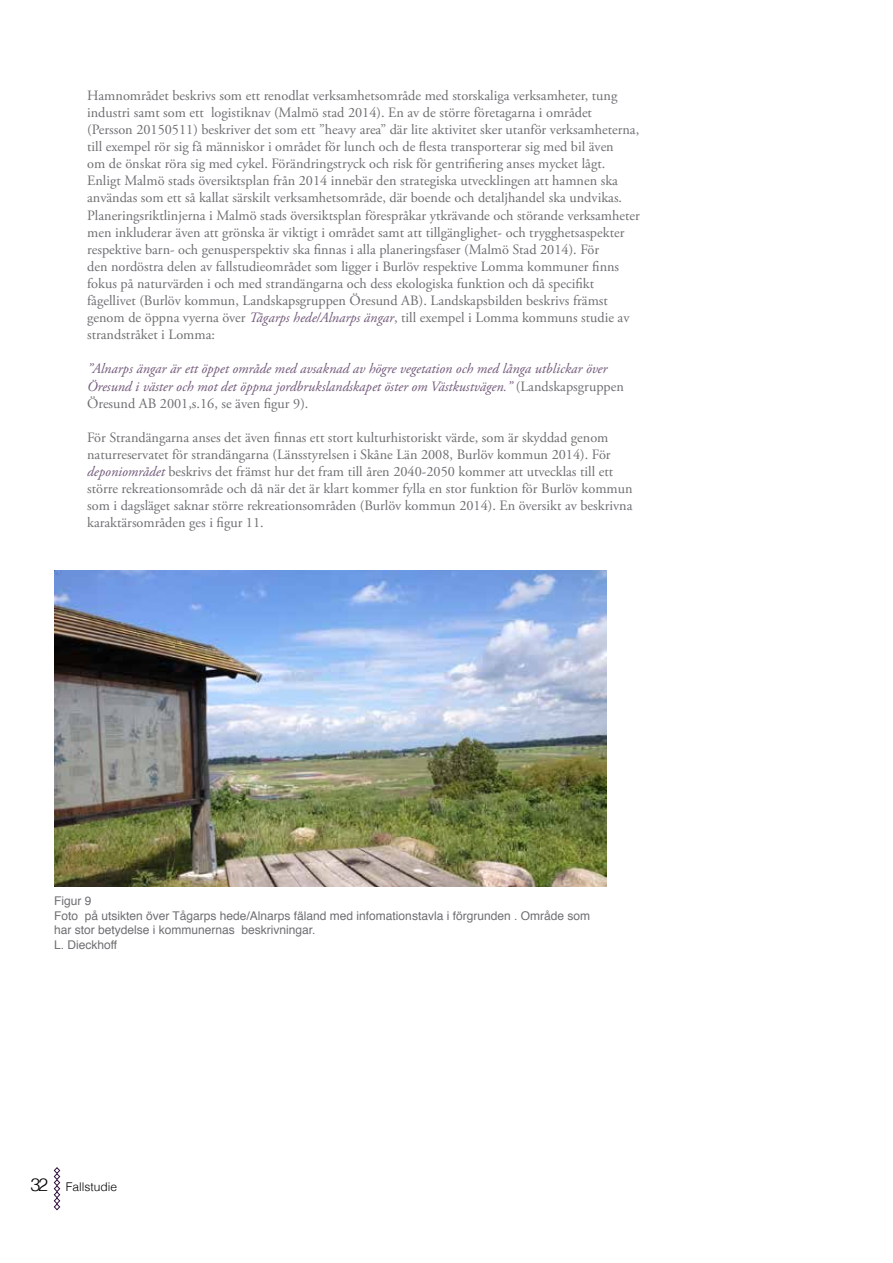
<style>
.page{position:relative;width:893px;height:1263px;background:#fff}
.page>*{position:absolute;margin:0;border:0;box-sizing:border-box;transform-origin:0 0}
.t1{font:14.25px/17.1px "Adobe Garamond Pro";color:#6d6e71}
.t2{font:italic 14.25px/17.1px "Adobe Garamond Pro";color:#715879}
.t3{font:12px/14.4px "Helvetica";color:#6d6e71}
.t4{font:300 12px "Helvetica";color:#000}
.s1{font-style:italic;color:#715879}
.s2{font-style:normal;color:#6d6e71}
.s3{font-size:18px}
</style>
<div class="page">
<svg style="left:54px;top:1167px;width:6px;height:43px"></svg>
<img style="left:54px;top:570px;width:553px;height:316px">
<p class="t1" style="left:87px;top:87px;width:554px">Hamnområdet beskrivs som ett renodlat verksamhetsområde med storskaliga verksamheter, tung industri samt som ett logistiknav (Malmö stad 2014). En av de större företagarna i området (Persson 20150511) beskriver det som ett ”heavy area” där lite aktivitet sker utanför verksamheterna, till exempel rör sig få människor i området för lunch och de flesta transporterar sig med bil även<br>om de önskat röra sig med cykel. Förändringstryck och risk för gentrifiering anses mycket lågt.<br>Enligt Malmö stads översiktsplan från 2014 innebär den strategiska utvecklingen att hamnen ska användas som ett så kallat särskilt verksamhetsområde, där boende och detaljhandel ska undvikas.<br>Planeringsriktlinjerna i Malmö stads översiktsplan förespråkar ytkrävande och störande verksamheter men inkluderar även att grönska är viktigt i området samt att tillgänglighet- och trygghetsaspekter respektive barn- och genusperspektiv ska finnas i alla planeringsfaser (Malmö Stad 2014). För<br>den nordöstra delen av fallstudieområdet som ligger i Burlöv respektive Lomma kommuner finns fokus på naturvärden i och med strandängarna och dess ekologiska funktion och då specifikt fågellivet (Burlöv kommun, Landskapsgruppen Öresund AB). Landskapsbilden beskrivs främst genom de öppna vyerna över <span class="s1">Tågarps hede/Alnarps ängar</span>, till exempel i Lomma kommuns studie av strandstråket i Lomma:</p>
<p class="t2" style="left:87px;top:361px;width:538px">”Alnarps ängar är ett öppet område med avsaknad av högre vegetation och med långa utblickar över<br>Öresund i väster och mot det öppna jordbrukslandskapet öster om Västkustvägen.” <span class="s2">(Landskapsgruppen<br>Öresund AB 2001,s.16, se även figur 9).</span></p>
<p class="t1" style="left:87px;top:429px;width:547px">För Strandängarna anses det även finnas ett stort kulturhistoriskt värde, som är skyddad genom naturreservatet för strandängarna (Länsstyrelsen i Skåne Län 2008, Burlöv kommun 2014). För <span class="s1">deponiområdet</span> beskrivs det främst hur det fram till åren 2040-2050 kommer att utvecklas till ett större rekreationsområde och då när det är klart kommer fylla en stor funktion för Burlöv kommun som i dagsläget saknar större rekreationsområden (Burlöv kommun 2014). En översikt av beskrivna karaktärsområden ges i figur 11.</p>
<p class="t3" style="left:54px;top:894px;width:538px">Figur 9<br>Foto på utsikten över Tågarps hede/Alnarps fäland med infomationstavla i förgrunden . Område som har stor betydelse i kommunernas beskrivningar.<br>L. Dieckhoff</p>
<p class="t4" style="left:30px;top:1179px;width:88px"><span class="s3">32</span> Fallstudie</p>
</div>
